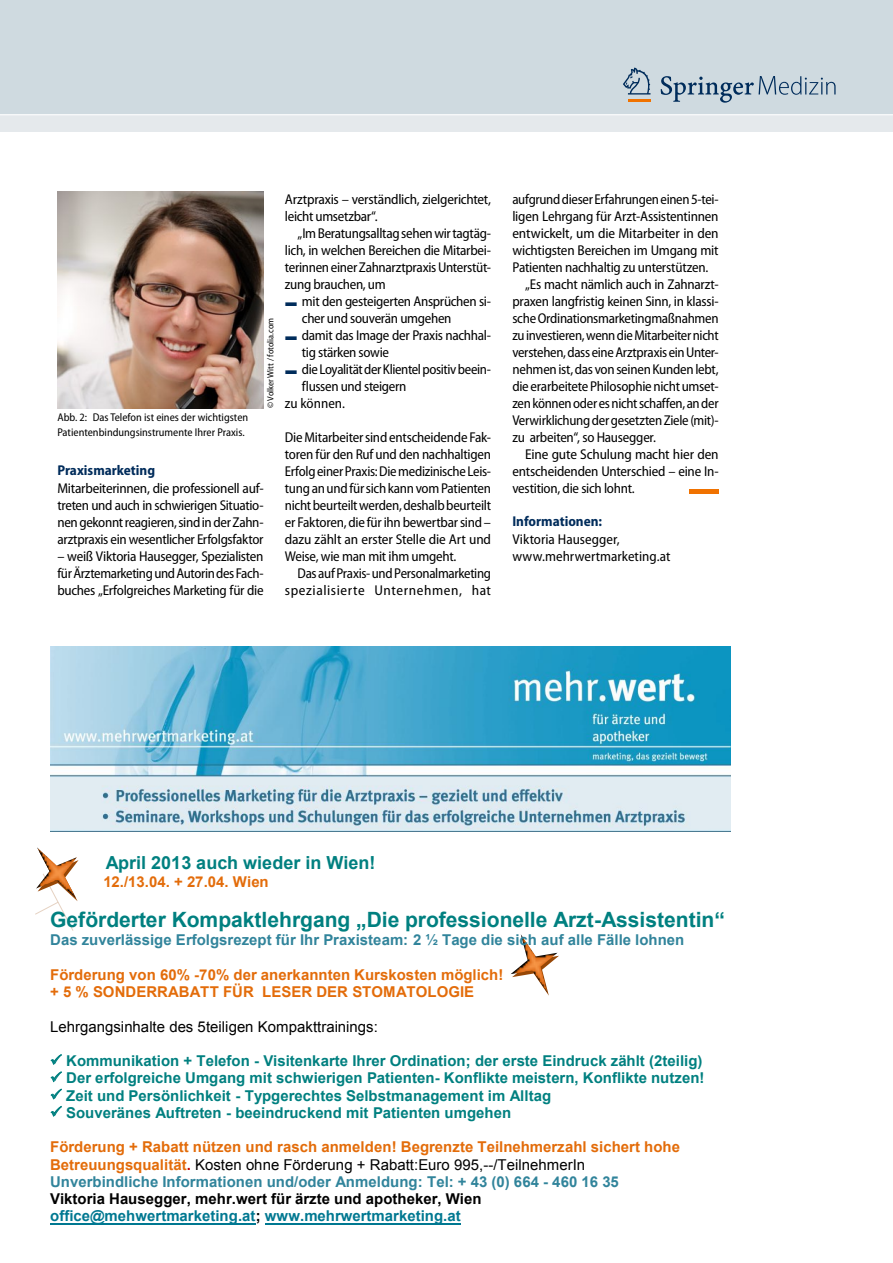
<style>
.page{position:relative;width:893px;height:1263px;background:#fff}
.page>*{position:absolute;margin:0;border:0;box-sizing:border-box;transform-origin:0 0}
.t1{font:700 21px "Arial";color:#008080}
.t2{font:700 18px "Arial";color:#008080}
.t3{font:700 15px/17.2px "Arial";color:#e36c0a}
.t4{font:700 15px "Arial";color:#008080}
.t5{font:700 15px "Arial";color:#31849b}
.t6{font:15px "Arial";color:#000}
._01_pw_Fliesstext_mi{font:semi-condensed 14.25px/17px "Myriad Pro";letter-spacing:-.02em;color:#000;text-align:justify}
._01_pw_Fliesstext_oh{font:semi-condensed 14.25px/17px "Myriad Pro";letter-spacing:-.02em;color:#000;text-align:justify}
._01_pw_Aufzählung{font:semi-condensed 14.25px/17px "Myriad Pro";letter-spacing:-.025em;color:#000}
._01_pw_Fliesstext_oh-2{font:semi-condensed 14.25px "Myriad Pro";letter-spacing:.005em;color:#000}
._01_pw_zwischenHead1{font:700 semi-condensed 14.25px "Myriad Pro";color:#002c5b}
._02_pw_bildunterschr{font:semi-condensed 11.25px/15px "Myriad Pro";color:#000}
._02_pw_quelle{font:semi-condensed 9px "Myriad Pro";color:#000}
.s1{font-family:"S Buttons";font-stretch:normal;color:#002c5b}
.s2{font-style:inherit}
.s3{color:#c00000}
.s4{font-weight:400;color:#000}
.s5{color:#31849b}
.s6{color:#000}
.s7{color:#007891}
</style>
<div class="page">
<div style="left:0;top:0;width:893px;height:115px;background:#cfdae0"></div>
<div style="left:0;top:115px;width:893px;height:17px;background:#e5e9ec"></div>
<hr style="left:0;top:114px;width:893px;height:1px;background:#fff">
<hr style="left:628px;top:99px;width:22px;height:3px;background:#f07200">
<svg style="left:623px;top:68px;width:27px;height:27px"></svg>
<svg style="left:661px;top:76px;width:175px;height:27px"></svg>
<img style="left:57px;top:191px;width:207px;height:217px">
<hr style="left:689px;top:489px;width:30px;height:4px;background:#f07200">
<svg style="left:511px;top:934px;width:48px;height:62px"></svg>
<svg style="left:35px;top:847px;width:44px;height:84px"></svg>
<img style="left:50px;top:646px;width:681px;height:185px">
<svg style="left:51px;top:1054px;width:11px;height:11px"></svg>
<svg style="left:51px;top:1071px;width:11px;height:11px"></svg>
<svg style="left:51px;top:1088px;width:11px;height:12px"></svg>
<svg style="left:51px;top:1106px;width:11px;height:11px"></svg>
<hr style="left:50px;top:1223px;width:206px;height:2px;background:#007891">
<hr style="left:265px;top:1223px;width:196px;height:2px;background:#007891">
<p class="_02_pw_bildunterschr" style="left:57px;top:410px;width:192px">Abb. 2: Das Telefon ist eines der wichtigsten<br>Patientenbindungsinstrumente Ihrer Praxis.</p>
<p class="_02_pw_quelle" style="left:266px;top:408px;width:92px;rotate:-90deg">© Volker Witt / fotolia.com</p>
<p class="_01_pw_zwischenHead1" style="left:57px;top:462px;width:99px">Praxismarketing</p>
<p class="_01_pw_Fliesstext_oh" style="left:57px;top:480px;width:208px">Mitarbeiterinnen, die professionell auf&shy;treten und auch in schwierigen Situatio&shy;nen gekonnt reagieren, sind in der Zahn&shy;arztpraxis ein wesentlicher Erfolgsfaktor</p>
<p class="_01_pw_Fliesstext_oh" style="left:57px;top:548px;width:208px">– weiß Viktoria Hausegger, Spezialisten für Ärztemarketing und Autorin des Fach&shy;buches „Erfolgreiches Marketing für die</p>
<p class="_01_pw_Fliesstext_oh" style="left:285px;top:191px;width:208px">Arztpraxis – verständlich, zielgerichtet, leicht umsetzbar“.</p>
<p class="_01_pw_Fliesstext_mi" style="left:285px;top:225px;width:208px;text-indent:13px">„Im Beratungsalltag sehen wir tagtäg&shy;lich, in welchen Bereichen die Mitarbei&shy;terinnen einer Zahnarztpraxis Unterstüt&shy;zung brauchen, um</p>
<p class="_01_pw_Aufzählung" style="left:302px;top:293px;width:191px;text-indent:-17px"><span class="s1">F</span> mit den gesteigerten Ansprüchen si&shy;cher und souverän umgehen</p>
<p class="_01_pw_Aufzählung" style="left:302px;top:327px;width:191px;text-indent:-17px"><span class="s1">F</span> damit das Image der Praxis nachhal&shy;tig stärken sowie</p>
<p class="_01_pw_Aufzählung" style="left:302px;top:361px;width:191px;text-indent:-17px"><span class="s1">F</span> die Loyalität der Klientel positiv beein&shy;flussen und steigern</p>
<p class="_01_pw_Fliesstext_oh-2" style="left:285px;top:396px;width:62px">zu können.</p>
<p class="_01_pw_Fliesstext_oh" style="left:285px;top:429px;width:208px">Die Mitarbeiter sind entscheidende Fak&shy;toren für den Ruf und den nachhaltigen Erfolg einer Praxis: Die medizinische Leis&shy;tung an und für sich kann vom Patienten nicht beurteilt werden, deshalb beurteilt er Faktoren, die für ihn bewertbar sind – dazu zählt an erster Stelle die Art und Weise, wie man mit ihm umgeht.</p>
<p class="_01_pw_Fliesstext_mi" style="left:285px;top:565px;width:208px;text-align:right">Das auf Praxis- und Personalmarketing spezialisierte Unternehmen, hat</p>
<p class="_01_pw_Fliesstext_mi" style="left:512px;top:191px;width:208px">aufgrund dieser Erfahrungen einen 5-tei&shy;ligen Lehrgang für Arzt-Assistentinnen entwickelt, um die Mitarbeiter in den wichtigsten Bereichen im Umgang mit Patienten nachhaltig zu unterstützen.</p>
<p class="_01_pw_Fliesstext_mi" style="left:512px;top:276px;width:208px;text-indent:13px">„Es macht nämlich auch in Zahnarzt&shy;praxen langfristig keinen Sinn, in klassi&shy;sche Ordinationsmarketingmaßnahmen zu investieren, wenn die Mitarbeiter nicht verstehen, dass eine Arztpraxis ein Unter&shy;nehmen ist, das von seinen Kunden lebt, die erarbeitete Philosophie nicht umset&shy;zen können oder es nicht schaffen, an der Verwirklichung der gesetzten Ziele (mit)- zu arbeiten“, so Hausegger.</p>
<p class="_01_pw_Fliesstext_mi" style="left:512px;top:446px;width:208px;text-indent:13px">Eine gute Schulung macht hier den entscheidenden Unterschied – eine In&shy;vestition, die sich lohnt.</p>
<p class="_01_pw_zwischenHead1" style="left:512px;top:513px;width:91px">Informationen:</p>
<p class="_01_pw_Fliesstext_oh-2" style="left:512px;top:532px;width:109px">Viktoria Hausegger,</p>
<p class="_01_pw_Fliesstext_oh-2" style="left:512px;top:549px;width:160px">www.mehrwertmarketing.at</p>
<p class="t2" style="left:106px;top:850px;width:271px">April 2013 auch wieder in Wien!</p>
<p class="t3" style="left:103px;top:873px;width:167px">12./13.04. + 27.04. Wien</p>
<p class="t1" style="left:50px;top:905px;width:676px"><span class="s2">Geförderter Kompaktl</span>ehrgang „Die professionelle Arzt<span class="s2">-Assis</span>tentin“</p>
<p class="t5" style="left:50px;top:930px;width:636px">Das zuverlässige Erfolgsrezept für Ihr Praxisteam: 2 ½ Tage die sich auf alle Fälle lohnen</p>
<p class="t3" style="left:50px;top:966px;width:455px">Förderung von 60% -70% der anerkannten Kurskosten möglich! + 5 % SONDERRABATT FÜR LESER DER STOMATOLOGIE</p>
<p class="t6" style="left:50px;top:1017px;width:333px">Lehrgangsinhalte des▬5teiligen▬Kompakttrainings:▬</p>
<p class="t4" style="left:50px;top:1051px;width:654px">✓ Kommunikation + Telefon - Visitenkarte Ihrer Ordination; der erste Eindruck zählt (2teilig)</p>
<p class="t4" style="left:50px;top:1068px;width:656px">✓ Der erfolgreiche Umgang mit schwierigen Patienten- Konflikte meistern, Konflikte nutzen!</p>
<p class="t4" style="left:50px;top:1085px;width:502px">✓ Zeit und Persönlichkeit - Typgerechtes Selbstmanagement im Alltag</p>
<p class="t4" style="left:50px;top:1102px;width:462px">✓ Souveränes Auftreten - beeindruckend mit Patienten umgehen</p>
<p class="t3" style="left:50px;top:1139px;width:631px">Förderung + Rabatt nützen und rasch anmelden! Begrenzte Teilnehmerzahl sichert hohe Betreuungsqualität<span class="s3">.</span> <span class="s4">Kosten▬ohne▬Förderung +▬Rabatt:Euro▬995,--/TeilnehmerIn▬ </span><span class="s5">Unverbindliche Informationen und/oder Anmeldung: Tel: + 43 (0) 664 - 460 16 35<br></span><span class="s6">Viktoria Hausegger, mehr.wert für ärzte und apotheker, Wien </span><span class="s7">office@mehwertmarketing.at</span><span class="s6">;</span> <span class="s7">www.mehrwertmarketing.at</span></p>
</div>
